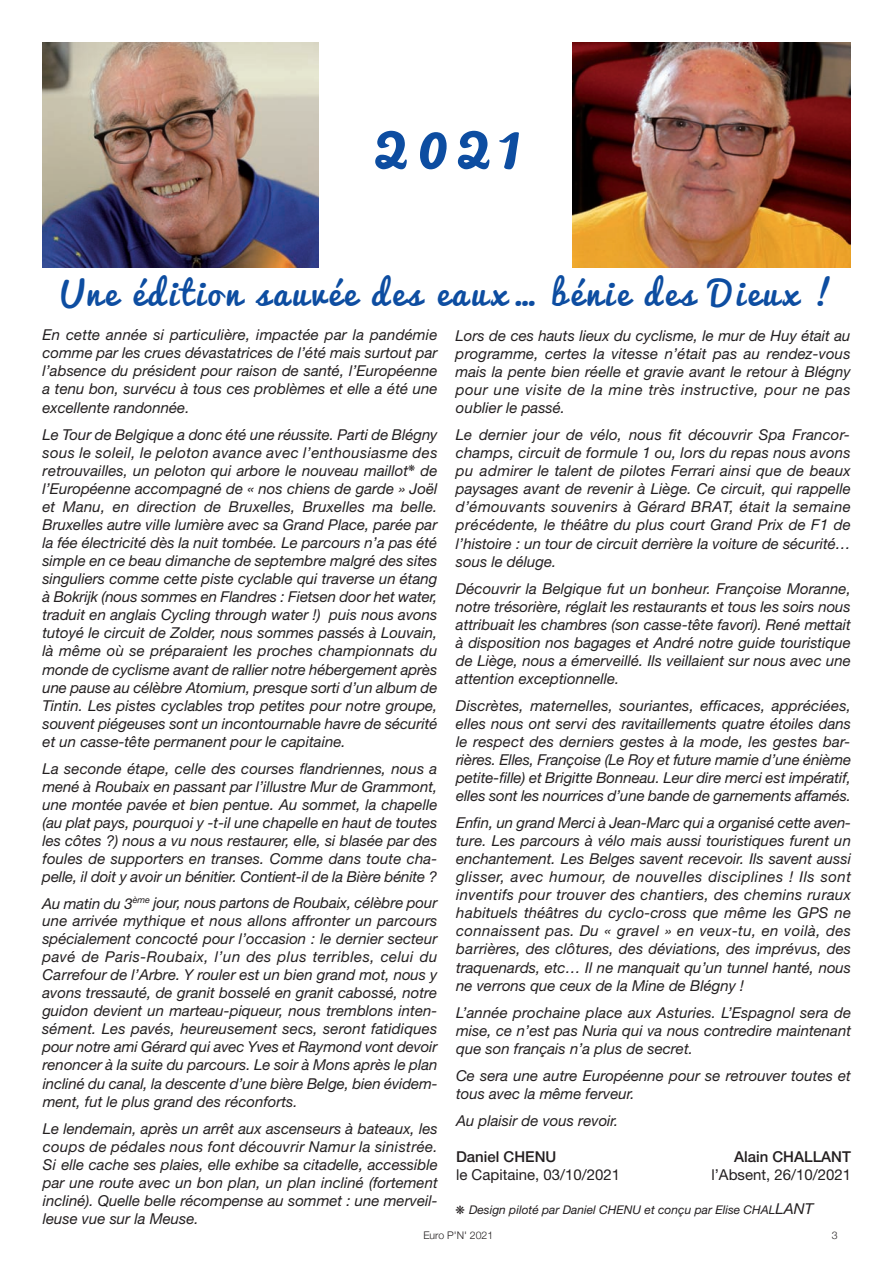
<style>
.page{position:relative;width:893px;height:1263px;background:#fff}
.page>*{position:absolute;margin:0;border:0;box-sizing:border-box;transform-origin:0 0}
.t1{font:72px "Pacifico";color:#0d4da1}
.t2{font:33px "Pacifico";letter-spacing:.1em;color:#0d4da1}
.t3{font:italic 15px/18px "Helvetica Neue LT Pro";color:#231f20;text-align:justify}
.t4{font:15px "Helvetica Neue LT Pro";color:#231f20}
.t5{font:500 15px "Helvetica Neue LT Pro";color:#231f20}
.t6{font:italic 12px "Helvetica Neue LT Pro";color:#231f20}
.t7{font:300 10.5px "Helvetica Neue";color:#231f20}
.s1{font-size:15px}
</style>
<div class="page">
<img style="left:573px;top:43px;width:277px;height:225px">
<img style="left:43px;top:43px;width:276px;height:225px">
<h1 class="t1" style="left:375px;top:102px;width:148px">2021</h1>
<h2 class="t2" style="left:60px;top:275px;width:775px">Une édition sauvée des eaux… bénie des Dieux !</h2>
<p class="t3" style="left:42px;top:327px;width:397px">En cette année si particulière, impactée par la pandémie comme par les crues dévastatrices de l’été mais surtout par l’absence du président pour raison de santé, l’Européenne a tenu bon, survécu à tous ces problèmes et elle a été une excellente randonnée.</p>
<p class="t3" style="left:42px;top:427px;width:397px">Le Tour de Belgique a donc été une réussite. Parti de Blégny sous le soleil, le peloton avance avec l’enthousiasme des retrouvailles, un peloton qui arbore le nouveau maillot de l’Européenne accompagné de « nos chiens de garde » Joël et Manu, en direction de Bruxelles, Bruxelles ma belle.<br>Bruxelles autre ville lumière avec sa Grand Place, parée par la fée électricité dès la nuit tombée. Le parcours n’a pas été simple en ce beau dimanche de septembre malgré des sites singuliers comme cette piste cyclable qui traverse un étang à Bokrijk (nous sommes en Flandres : Fietsen door het water, traduit en anglais Cycling through water !) puis nous avons tutoyé le circuit de Zolder, nous sommes passés à Louvain, là même où se préparaient les proches championnats du monde de cyclisme avant de rallier notre hébergement après une pause au célèbre Atomium, presque sorti d’un album de Tintin. Les pistes cyclables trop petites pour notre groupe, souvent piégeuses sont un incontournable havre de sécurité et un casse-tête permanent pour le capitaine.</p>
<p class="t3" style="left:42px;top:761px;width:397px">La seconde étape, celle des courses flandriennes, nous a mené à Roubaix en passant par l’illustre Mur de Grammont, une montée pavée et bien pentue. Au sommet, la chapelle (au plat pays, pourquoi y -t-il une chapelle en haut de toutes les côtes ?) nous a vu nous restaurer, elle, si blasée par des foules de supporters en transes. Comme dans toute cha&shy;pelle, il doit y avoir un bénitier. Contient-il de la Bière bénite ?</p>
<p class="t3" style="left:42px;top:895px;width:397px">Au matin du 3<sup>ème</sup> jour, nous partons de Roubaix, célèbre pour une arrivée mythique et nous allons affronter un parcours spécialement concocté pour l’occasion : le dernier secteur pavé de Paris-Roubaix, l’un des plus terribles, celui du Carrefour de l’Arbre. Y rouler est un bien grand mot, nous y avons tressauté, de granit bosselé en granit cabossé, notre guidon devient un marteau-piqueur, nous tremblons inten&shy;sément. Les pavés, heureusement secs, seront fatidiques pour notre ami Gérard qui avec Yves et Raymond vont devoir renoncer à la suite du parcours. Le soir à Mons après le plan incliné du canal, la descente d’une bière Belge, bien évidem&shy;ment, fut le plus grand des réconforts.</p>
<p class="t3" style="left:43px;top:1121px;width:397px">Le lendemain, après un arrêt aux ascenseurs à bateaux, les coups de pédales nous font découvrir Namur la sinistrée.<br>Si elle cache ses plaies, elle exhibe sa citadelle, accessible par une route avec un bon plan, un plan incliné (fortement incliné). Quelle belle récompense au sommet : une merveil&shy;leuse vue sur la Meuse.</p>
<p class="t3" style="left:456px;top:328px;width:397px">Lors de ces hauts lieux du cyclisme, le mur de Huy était au programme, certes la vitesse n’était pas au rendez-vous mais la pente bien réelle et gravie avant le retour à Blégny pour une visite de la mine très instructive, pour ne pas oublier le passé.</p>
<p class="t3" style="left:456px;top:427px;width:397px">Le dernier jour de vélo, nous fit découvrir Spa Francor&shy;champs, circuit de formule 1 ou, lors du repas nous avons pu admirer le talent de pilotes Ferrari ainsi que de beaux paysages avant de revenir à Liège. Ce circuit, qui rappelle d’émouvants souvenirs à Gérard BRAT, était la semaine précédente, le théâtre du plus court Grand Prix de F1 de l’histoire : un tour de circuit derrière la voiture de sécurité… sous le déluge.</p>
<p class="t3" style="left:456px;top:581px;width:397px">Découvrir la Belgique fut un bonheur. Françoise Moranne, notre trésorière, réglait les restaurants et tous les soirs nous attribuait les chambres (son casse-tête favori). René mettait à disposition nos bagages et André notre guide touristique de Liège, nous a émerveillé. Ils veillaient sur nous avec une attention exceptionnelle.</p>
<p class="t3" style="left:456px;top:698px;width:397px">Discrètes, maternelles, souriantes, efficaces, appréciées, elles nous ont servi des ravitaillements quatre étoiles dans le respect des derniers gestes à la mode, les gestes bar&shy;rières. Elles, Françoise (Le Roy et future mamie d’une énième petite-fille) et Brigitte Bonneau. Leur dire merci est impératif, elles sont les nourrices d’une bande de garnements affamés.</p>
<p class="t3" style="left:456px;top:815px;width:397px">Enfin, un grand Merci à Jean-Marc qui a organisé cette aven&shy;ture. Les parcours à vélo mais aussi touristiques furent un enchantement. Les Belges savent recevoir. Ils savent aussi glisser, avec humour, de nouvelles disciplines ! Ils sont inventifs pour trouver des chantiers, des chemins ruraux habituels théâtres du cyclo-cross que même les GPS ne connaissent pas. Du « gravel » en veux-tu, en voilà, des barrières, des clôtures, des déviations, des imprévus, des traquenards, etc… Il ne manquait qu’un tunnel hanté, nous ne verrons que ceux de la Mine de Blégny !</p>
<p class="t3" style="left:456px;top:1005px;width:396px">L’année prochaine place aux Asturies. L’Espagnol sera de mise, ce n’est pas Nuria qui va nous contredire maintenant que son français n’a plus de secret.</p>
<p class="t3" style="left:456px;top:1068px;width:396px">Ce sera une autre Européenne pour se retrouver toutes et tous avec la même ferveur.</p>
<p class="t3" style="left:456px;top:1113px;width:164px">Au plaisir de vous revoir.</p>
<p class="t5" style="left:456px;top:1151px;width:102px">Daniel CHENU</p>
<p class="t5" style="left:734px;top:1151px;width:118px">Alain CHALLANT</p>
<p class="t4" style="left:456px;top:1169px;width:166px">le Capitaine, 03/10/2021</p>
<p class="t4" style="left:711px;top:1169px;width:141px">l’Absent, 26/10/2021</p>
<p class="t6" style="left:469px;top:1205px;width:346px">Design piloté par Daniel CHENU et conçu par Elise CHAL<span class="s1">LANT</span></p>
<p class="t7" style="left:423px;top:1229px;width:71px">Euro P'N' 2021</p>
<p class="t7" style="left:832px;top:1229px;width:7px">3</p>
</div>
